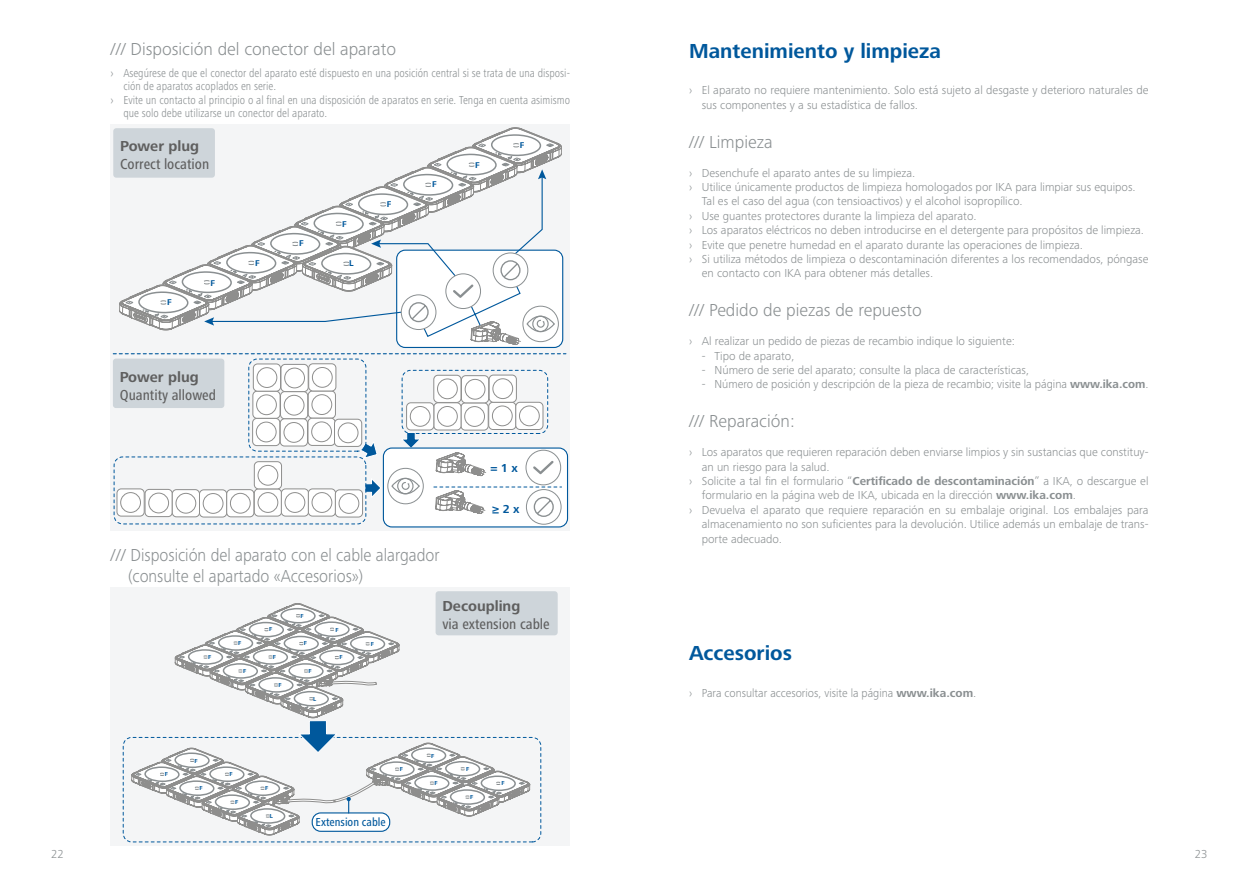
<style>
.page{position:relative;width:1259px;height:893px;background:#fff}
.page>*{position:absolute;margin:0;border:0;box-sizing:border-box;transform-origin:0 0}
.t1{font:700 21px "Frutiger Next IKA";color:#00589c}
.t2{font:300 18px/21px "Frutiger Next IKA";color:#8a8f91}
.t3{font:500 condensed 15px "Frutiger Next IKA";color:#5f5f5f}
.t4{font:700 15px "Frutiger Next IKA";color:#5f5f5f}
.t5{font:300 12px/14.4px "Frutiger Next IKA";color:#8a8f91}
.t6{font:300 condensed 12px "Frutiger Next IKA";color:#8a8f91}
.t7{font:500 condensed 12px "Frutiger Next IKA";color:#00589c}
.t8{font:700 12px "Frutiger Next IKA";color:#00589c}
.t9{font:700 8.7px "Frutiger Next IKA";color:#00589c}
.t10{font:700 6px "Frutiger Next IKA";color:#00589c}
.s1{font-stretch:normal}
.s2{font-weight:700}
</style>
<div class="page">
<div style="left:111px;top:124px;width:459px;height:406px;background:#f4f5f6"></div>
<div style="left:111px;top:587px;width:459px;height:258px;background:#f4f5f6"></div>
<div style="left:114px;top:457px;width:252px;height:67px;border:1px dashed #00589c;border-radius:9px"></div>
<div style="left:383px;top:448px;width:184px;height:79px;background:#fff;border-radius:9px"></div>
<div style="left:383px;top:447px;width:185px;height:80px;border:1px solid #00589c;border-radius:9px"></div>
<div style="left:526px;top:489px;width:35px;height:36px;border:1px solid #8a8f91;border-radius:50%"></div>
<svg style="left:113px;top:127px;width:453px;height:391px"></svg>
<div style="left:435px;top:591px;width:123px;height:44px;background:#ced5da;border-radius:3px"></div>
<svg style="left:131px;top:591px;width:399px;height:251px"></svg>
<h2 class="t2" style="left:111px;top:38px;width:287px">/// Disposición del conector del aparato</h2>
<p class="t6" style="left:111px;top:66px;width:461px"><span class="s1">›</span> Asegúrese de que el conector del aparato esté dispuesto en una posición central si se trata de una disposi-</p>
<p class="t6" style="left:123px;top:79px;width:154px">ción de aparatos acoplados en serie.</p>
<p class="t6" style="left:111px;top:93px;width:461px"><span class="s1">›</span> Evite un contacto al principio o al final en una disposición de aparatos en serie. Tenga en cuenta asimismo</p>
<p class="t6" style="left:123px;top:106px;width:205px">que solo debe utilizarse un conector del aparato.</p>
<p class="t4" style="left:120px;top:138px;width:80px">Power plug</p>
<p class="t3" style="left:120px;top:156px;width:91px">Correct location</p>
<p class="t9" style="left:167px;top:297px;width:6px">F</p>
<p class="t9" style="left:210px;top:278px;width:6px">F</p>
<p class="t4" style="left:120px;top:368px;width:80px">Power plug</p>
<p class="t3" style="left:120px;top:386px;width:98px">Quantity allowed</p>
<p class="t9" style="left:255px;top:258px;width:6px">F</p>
<p class="t9" style="left:299px;top:238px;width:6px">F</p>
<p class="t9" style="left:342px;top:219px;width:6px">F</p>
<p class="t9" style="left:349px;top:258px;width:6px">L</p>
<p class="t9" style="left:387px;top:199px;width:6px">F</p>
<p class="t9" style="left:432px;top:179px;width:6px">F</p>
<h2 class="t2" style="left:128px;top:544px;width:313px;text-indent:-18px">/// Disposición del aparato con el cable alargador (consulte el apartado «Accesorios»)</h2>
<p class="t9" style="left:475px;top:160px;width:6px">F</p>
<p class="t9" style="left:520px;top:140px;width:6px">F</p>
<p class="t8" style="left:490px;top:462px;width:29px">= 1 x</p>
<p class="t8" style="left:492px;top:502px;width:29px">≥ 2 x</p>
<p class="t10" style="left:238px;top:640px;width:5px">F</p>
<p class="t10" style="left:269px;top:626px;width:5px">F</p>
<p class="t10" style="left:208px;top:653px;width:5px">F</p>
<p class="t10" style="left:273px;top:654px;width:5px">F</p>
<p class="t10" style="left:300px;top:613px;width:5px">F</p>
<p class="t10" style="left:304px;top:640px;width:5px">F</p>
<p class="t10" style="left:243px;top:667px;width:5px">F</p>
<p class="t10" style="left:308px;top:668px;width:5px">F</p>
<p class="t10" style="left:279px;top:681px;width:5px">F</p>
<p class="t10" style="left:313px;top:695px;width:5px">L</p>
<p class="t10" style="left:335px;top:626px;width:5px">F</p>
<p class="t10" style="left:339px;top:654px;width:5px">F</p>
<p class="t10" style="left:371px;top:640px;width:5px">F</p>
<p class="t10" style="left:195px;top:757px;width:5px">F</p>
<p class="t10" style="left:165px;top:770px;width:5px">F</p>
<p class="t10" style="left:229px;top:771px;width:5px">F</p>
<p class="t10" style="left:200px;top:784px;width:5px">F</p>
<p class="t10" style="left:265px;top:785px;width:5px">F</p>
<p class="t10" style="left:235px;top:798px;width:5px">F</p>
<p class="t10" style="left:270px;top:812px;width:5px">L</p>
<p class="t10" style="left:400px;top:765px;width:5px">F</p>
<p class="t7" style="left:316px;top:815px;width:72px">Extension cable</p>
<p class="t4" style="left:442px;top:598px;width:79px">Decoupling</p>
<p class="t3" style="left:442px;top:616px;width:109px">via extension cable</p>
<p class="t10" style="left:431px;top:752px;width:5px">F</p>
<p class="t10" style="left:466px;top:766px;width:5px">F</p>
<p class="t10" style="left:434px;top:779px;width:5px">F</p>
<p class="t10" style="left:470px;top:793px;width:5px">F</p>
<p class="t10" style="left:501px;top:780px;width:5px">F</p>
<h1 class="t1" style="left:689px;top:39px;width:253px">Mantenimiento y limpieza</h1>
<p class="t5" style="left:702px;top:83px;width:448px;text-indent:-13px">› El aparato no requiere mantenimiento. Solo está sujeto al desgaste y deterioro naturales de sus componentes y a su estadística de fallos.</p>
<h2 class="t2" style="left:689px;top:131px;width:85px">/// Limpieza</h2>
<p class="t5" style="left:689px;top:165px;width:225px">› Desenchufe el aparato antes de su limpieza.</p>
<p class="t5" style="left:689px;top:180px;width:446px">› Utilice únicamente productos de limpieza homologados por IKA para limpiar sus equipos.</p>
<p class="t5" style="left:702px;top:194px;width:320px">Tal es el caso del agua (con tensioactivos) y el alcohol isopropílico.</p>
<p class="t5" style="left:689px;top:209px;width:287px">› Use guantes protectores durante la limpieza del aparato.</p>
<p class="t5" style="left:689px;top:223px;width:454px">› Los aparatos eléctricos no deben introducirse en el detergente para propósitos de limpieza.</p>
<p class="t5" style="left:689px;top:237px;width:393px">› Evite que penetre humedad en el aparato durante las operaciones de limpieza.</p>
<p class="t5" style="left:689px;top:252px;width:461px">› Si utiliza métodos de limpieza o descontaminación diferentes a los recomendados, póngase</p>
<p class="t5" style="left:702px;top:266px;width:231px">en contacto con IKA para obtener más detalles.</p>
<h2 class="t2" style="left:689px;top:300px;width:234px">/// Pedido de piezas de repuesto</h2>
<p class="t5" style="left:689px;top:334px;width:327px">› Al realizar un pedido de piezas de recambio indique lo siguiente:</p>
<p class="t5" style="left:702px;top:348px;width:94px">- Tipo de aparato,</p>
<p class="t5" style="left:702px;top:363px;width:329px">- Número de serie del aparato; consulte la placa de características,</p>
<p class="t5" style="left:702px;top:377px;width:446px">- Número de posición y descripción de la pieza de recambio; visite la página <span class="s2">www.ika.com</span>.</p>
<h2 class="t2" style="left:689px;top:411px;width:107px">/// Reparación:</h2>
<p class="t5" style="left:689px;top:445px;width:461px">› Los aparatos que requieren reparación deben enviarse limpios y sin sustancias que constituy-</p>
<p class="t5" style="left:702px;top:459px;width:127px">an un riesgo para la salud.</p>
<p class="t5" style="left:689px;top:474px;width:461px">› Solicite a tal fin el formulario “<span class="s2">Certificado de descontaminación</span>” a IKA, o descargue el</p>
<p class="t5" style="left:702px;top:488px;width:373px">formulario en la página web de IKA, ubicada en la dirección <span class="s2">www.ika.com</span>.</p>
<p class="t5" style="left:689px;top:503px;width:461px">› Devuelva el aparato que requiere reparación en su embalaje original. Los embalajes para</p>
<p class="t5" style="left:702px;top:517px;width:448px">almacenamiento no son suficientes para la devolución. Utilice además un embalaje de trans-</p>
<p class="t5" style="left:702px;top:531px;width:80px">porte adecuado.</p>
<h1 class="t1" style="left:689px;top:641px;width:104px">Accesorios</h1>
<p class="t5" style="left:689px;top:685px;width:286px">› Para consultar accesorios, visite la página <span class="s2">www.ika.com</span>.</p>
<p class="t5" style="left:51px;top:847px;width:14px">22</p>
<p class="t5" style="left:1194px;top:847px;width:14px">23</p>
</div>
